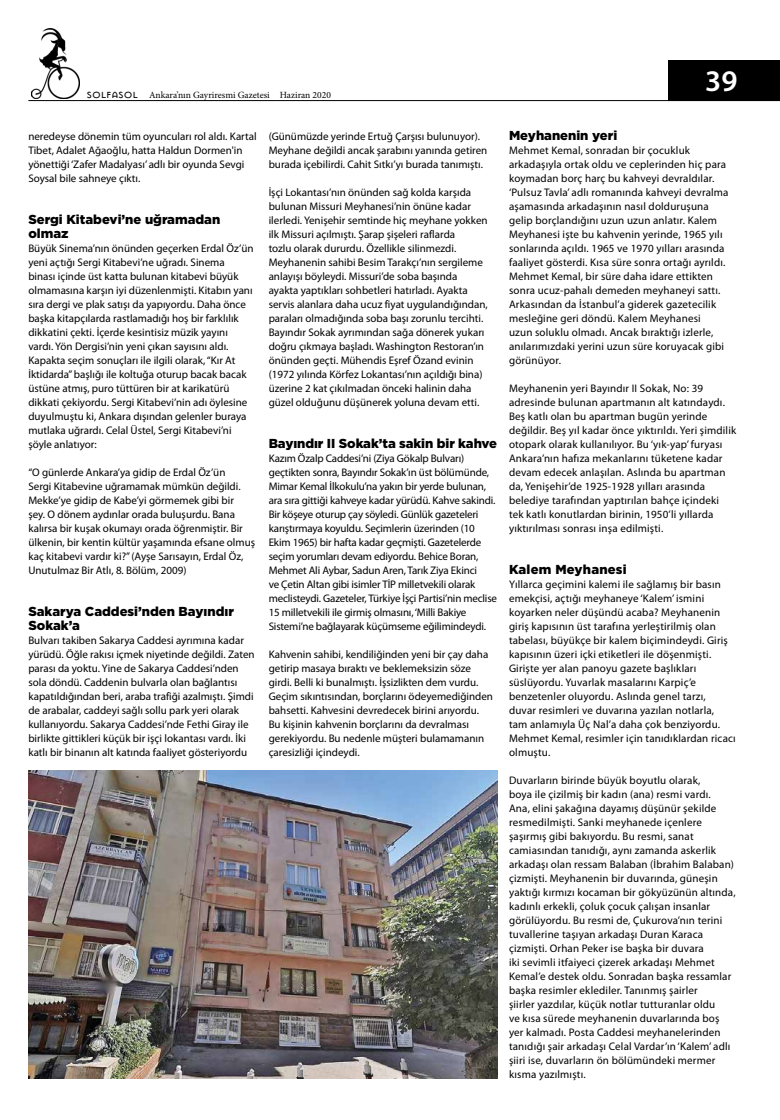
<style>
.page{position:relative;width:780px;height:1120px;background:#fff}
.page>*{position:absolute;margin:0;border:0;box-sizing:border-box;transform-origin:0 0}
.t1{font:600 30px "Myriad Pro";color:#fff}
.t2{font:900 13px/14px "Gotham";color:#000}
.t3{font:11px/14px "Myriad Pro";color:#000}
.t4{font:9.5px "Minion Pro";color:#000}
.s1{font-family:"Mason Sans";font-size:14px}
</style>
<div class="page">
<div style="left:668px;top:60px;width:112px;height:41px;background:#000"></div>
<hr style="left:28px;top:100px;width:752px;height:1px;background:#000">
<img style="left:31px;top:28px;width:49px;height:71px">
<img style="left:28px;top:770px;width:469px;height:308px">
<p class="t4" style="left:87px;top:89px;width:245px"><span class="s1">solfasol</span> Ankara’nın Gayriresmi Gazetesi Haziran 2020</p>
<p class="t3" style="left:28px;top:130px;width:230px">neredeyse dönemin tüm oyuncuları rol aldı. Kartal Tibet, Adalet Ağaoğlu, hatta Haldun Dormen'in yönettiği ‘Zafer Madalyası’ adlı bir oyunda Sevgi Soysal bile sahneye çıktı.</p>
<p class="t2" style="left:28px;top:212px;width:193px">Sergi Kitabevi’ne uğramadan olmaz</p>
<p class="t3" style="left:28px;top:242px;width:227px">Büyük Sinema’nın önünden geçerken Erdal Öz’ün yeni açtığı Sergi Kitabevi’ne uğradı. Sinema binası içinde üst katta bulunan kitabevi büyük olmamasına karşın iyi düzenlenmişti. Kitabın yanı sıra dergi ve plak satışı da yapıyordu. Daha önce başka kitapçılarda rastlamadığı hoş bir farklılık dikkatini çekti. İçerde kesintisiz müzik yayını vardı. Yön Dergisi’nin yeni çıkan sayısını aldı.<br>Kapakta seçim sonuçları ile ilgili olarak, “Kır At İktidarda” başlığı ile koltuğa oturup bacak bacak üstüne atmış, puro tüttüren bir at karikatürü dikkati çekiyordu. Sergi Kitabevi’nin adı öylesine duyulmuştu ki, Ankara dışından gelenler buraya mutlaka uğrardı. Celal Üstel, Sergi Kitabevi’ni şöyle anlatıyor:</p>
<p class="t3" style="left:28px;top:466px;width:228px">“O günlerde Ankara’ya gidip de Erdal Öz’ün<br>Sergi Kitabevine uğramamak mümkün değildi.<br>Mekke’ye gidip de Kabe’yi görmemek gibi bir<br>şey. O dönem aydınlar orada buluşurdu. Bana kalırsa bir kuşak okumayı orada öğrenmiştir. Bir ülkenin, bir kentin kültür yaşamında efsane olmuş kaç kitabevi vardır ki?” (Ayşe Sarısayın, Erdal Öz, Unutulmaz Bir Atlı, 8. Bölüm, 2009)</p>
<p class="t2" style="left:28px;top:604px;width:207px">Sakarya Caddesi’nden Bayındır<br>Sokak’a</p>
<p class="t3" style="left:28px;top:634px;width:228px">Bulvarı takiben Sakarya Caddesi ayrımına kadar yürüdü. Öğle rakısı içmek niyetinde değildi. Zaten parası da yoktu. Yine de Sakarya Caddesi’nden sola döndü. Caddenin bulvarla olan bağlantısı kapatıldığından beri, araba trafiği azalmıştı. Şimdi de arabalar, caddeyi sağlı sollu park yeri olarak kullanıyordu. Sakarya Caddesi’nde Fethi Giray ile birlikte gittikleri küçük bir işçi lokantası vardı. İki katlı bir binanın alt katında faaliyet gösteriyordu</p>
<p class="t3" style="left:269px;top:130px;width:220px">(Günümüzde yerinde Ertuğ Çarşısı bulunuyor).<br>Meyhane değildi ancak şarabını yanında getiren burada içebilirdi. Cahit Sıtkı’yı burada tanımıştı.</p>
<p class="t3" style="left:269px;top:186px;width:220px">İşçi Lokantası’nın önünden sağ kolda karşıda bulunan Missuri Meyhanesi’nin önüne kadar ilerledi. Yenişehir semtinde hiç meyhane yokken ilk Missuri açılmıştı. Şarap şişeleri raflarda<br>tozlu olarak dururdu. Özellikle silinmezdi.<br>Meyhanenin sahibi Besim Tarakçı’nın sergileme anlayışı böyleydi. Missuri’de soba başında ayakta yaptıkları sohbetleri hatırladı. Ayakta servis alanlara daha ucuz fiyat uygulandığından, paraları olmadığında soba başı zorunlu tercihti.<br>Bayındır Sokak ayrımından sağa dönerek yukarı doğru çıkmaya başladı. Washington Restoran’ın önünden geçti. Mühendis Eşref Özand evinin (1972 yılında Körfez Lokantası’nın açıldığı bina) üzerine 2 kat çıkılmadan önceki halinin daha güzel olduğunu düşünerek yoluna devam etti.</p>
<p class="t2" style="left:269px;top:436px;width:230px">Bayındır II Sokak’ta sakin bir kahve</p>
<p class="t3" style="left:269px;top:452px;width:230px">Kazım Özalp Caddesi’ni (Ziya Gökalp Bulvarı) geçtikten sonra, Bayındır Sokak’ın üst bölümünde, Mimar Kemal İlkokulu’na yakın bir yerde bulunan, ara sıra gittiği kahveye kadar yürüdü. Kahve sakindi.<br>Bir köşeye oturup çay söyledi. Günlük gazeteleri karıştırmaya koyuldu. Seçimlerin üzerinden (10<br>Ekim 1965) bir hafta kadar geçmişti. Gazetelerde seçim yorumları devam ediyordu. Behice Boran, Mehmet Ali Aybar, Sadun Aren, Tarık Ziya Ekinci<br>ve Çetin Altan gibi isimler TİP milletvekili olarak meclisteydi. Gazeteler, Türkiye İşçi Partisi’nin meclise 15 milletvekili ile girmiş olmasını, ‘Milli Bakiye Sistemi’ne bağlayarak küçümseme eğilimindeydi.</p>
<p class="t3" style="left:269px;top:648px;width:226px">Kahvenin sahibi, kendiliğinden yeni bir çay daha getirip masaya bıraktı ve beklemeksizin söze girdi. Belli ki bunalmıştı. İşsizlikten dem vurdu.<br>Geçim sıkıntısından, borçlarını ödeyemediğinden bahsetti. Kahvesini devredecek birini arıyordu.<br>Bu kişinin kahvenin borçlarını da devralması gerekiyordu. Bu nedenle müşteri bulamamanın çaresizliği içindeydi.</p>
<h1 class="t1" style="left:705px;top:64px;width:34px">39</h1>
<p class="t2" style="left:509px;top:128px;width:110px">Meyhanenin yeri</p>
<p class="t3" style="left:509px;top:144px;width:221px">Mehmet Kemal, sonradan bir çocukluk arkadaşıyla ortak oldu ve ceplerinden hiç para koymadan borç harç bu kahveyi devraldılar. ‘Pulsuz Tavla’ adlı romanında kahveyi devralma aşamasında arkadaşının nasıl dolduruşuna gelip borçlandığını uzun uzun anlatır. Kalem Meyhanesi işte bu kahvenin yerinde, 1965 yılı sonlarında açıldı. 1965 ve 1970 yılları arasında faaliyet gösterdi. Kısa süre sonra ortağı ayrıldı.<br>Mehmet Kemal, bir süre daha idare ettikten sonra ucuz-pahalı demeden meyhaneyi sattı.<br>Arkasından da İstanbul’a giderek gazetecilik mesleğine geri döndü. Kalem Meyhanesi<br>uzun soluklu olmadı. Ancak bıraktığı izlerle, anılarımızdaki yerini uzun süre koruyacak gibi görünüyor.</p>
<p class="t3" style="left:509px;top:382px;width:229px">Meyhanenin yeri Bayındır II Sokak, No: 39 adresinde bulunan apartmanın alt katındaydı.<br>Beş katlı olan bu apartman bugün yerinde değildir. Beş yıl kadar önce yıktırıldı. Yeri şimdilik otopark olarak kullanılıyor. Bu ‘yık-yap’ furyası Ankara’nın hafıza mekanlarını tüketene kadar devam edecek anlaşılan. Aslında bu apartman da, Yenişehir’de 1925-1928 yılları arasında belediye tarafından yaptırılan bahçe içindeki tek katlı konutlardan birinin, 1950’li yıllarda yıktırılması sonrası inşa edilmişti.</p>
<p class="t2" style="left:509px;top:562px;width:119px">Kalem Meyhanesi</p>
<p class="t3" style="left:509px;top:578px;width:228px">Yıllarca geçimini kalemi ile sağlamış bir basın emekçisi, açtığı meyhaneye ‘Kalem’ ismini koyarken neler düşündü acaba? Meyhanenin giriş kapısının üst tarafına yerleştirilmiş olan tabelası, büyükçe bir kalem biçimindeydi. Giriş kapısının üzeri içki etiketleri ile döşenmişti.<br>Girişte yer alan panoyu gazete başlıkları süslüyordu. Yuvarlak masalarını Karpiç’e benzetenler oluyordu. Aslında genel tarzı,<br>duvar resimleri ve duvarına yazılan notlarla,<br>tam anlamıyla Üç Nal’a daha çok benziyordu.<br>Mehmet Kemal, resimler için tanıdıklardan ricacı olmuştu.</p>
<p class="t3" style="left:509px;top:774px;width:228px">Duvarların birinde büyük boyutlu olarak,<br>boya ile çizilmiş bir kadın (ana) resmi vardı.<br>Ana, elini şakağına dayamış düşünür şekilde resmedilmişti. Sanki meyhanede içenlere şaşırmış gibi bakıyordu. Bu resmi, sanat camiasından tanıdığı, aynı zamanda askerlik arkadaşı olan ressam Balaban (İbrahim Balaban) çizmişti. Meyhanenin bir duvarında, güneşin yaktığı kırmızı kocaman bir gökyüzünün altında, kadınlı erkekli, çoluk çocuk çalışan insanlar görülüyordu. Bu resmi de, Çukurova’nın terini tuvallerine taşıyan arkadaşı Duran Karaca çizmişti. Orhan Peker ise başka bir duvara<br>iki sevimli itfaiyeci çizerek arkadaşı Mehmet Kemal’e destek oldu. Sonradan başka ressamlar başka resimler eklediler. Tanınmış şairler<br>şiirler yazdılar, küçük notlar tutturanlar oldu<br>ve kısa sürede meyhanenin duvarlarında boş yer kalmadı. Posta Caddesi meyhanelerinden tanıdığı şair arkadaşı Celal Vardar’ın ‘Kalem’ adlı şiiri ise, duvarların ön bölümündeki mermer kısma yazılmıştı.</p>
</div>
